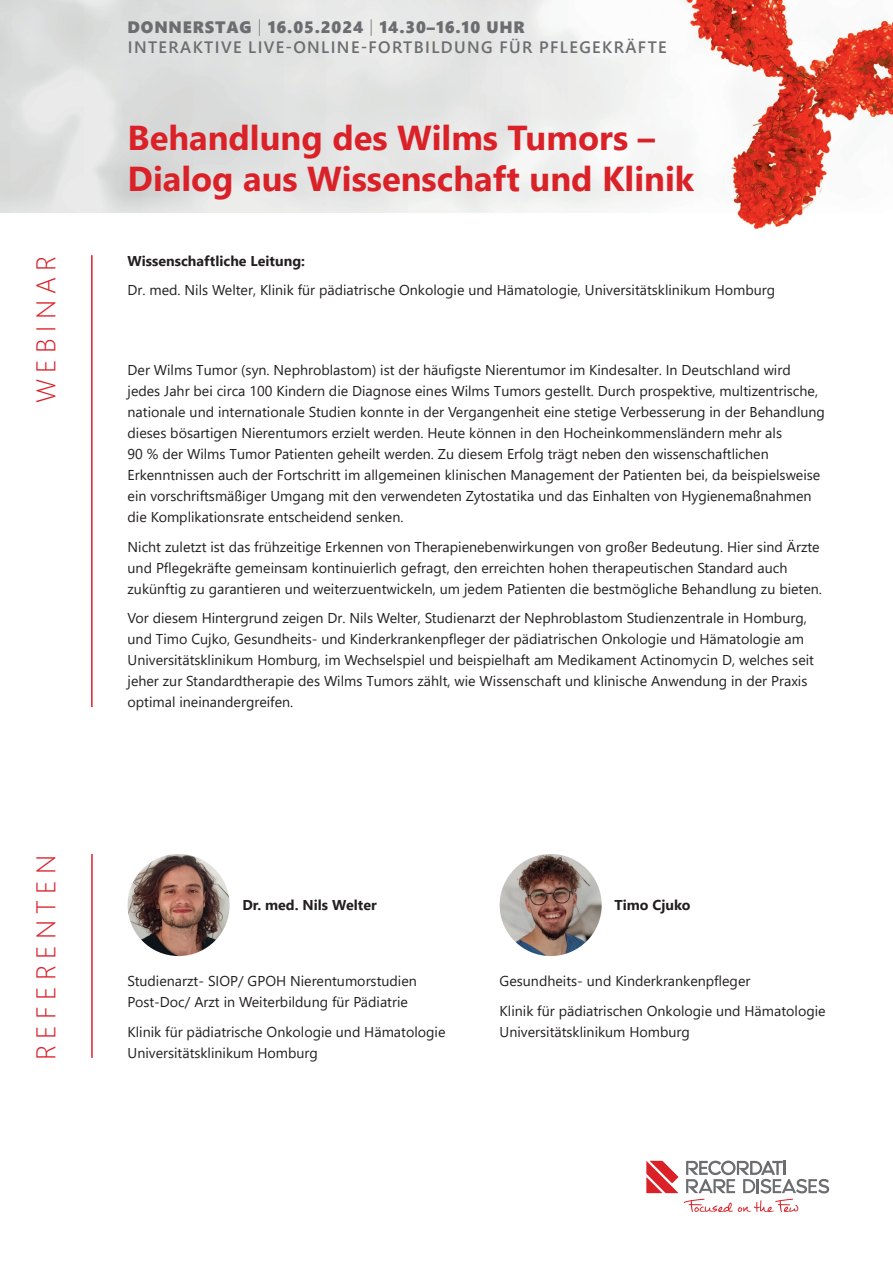
<style>
.page{position:relative;width:893px;height:1263px;background:#fff}
.page>*{position:absolute;margin:0;border:0;box-sizing:border-box;transform-origin:0 0}
.t1{font:700 34.5px/41.4px "Segoe UI";color:#da2128}
.t2{font:300 27px "Segoe UI";letter-spacing:.235em;color:#da2128}
.t3{font:600 16.5px "Segoe UI";letter-spacing:.085em;color:#6c6d70}
.t4{font:16.5px "Segoe UI Black";letter-spacing:.05em;color:#6c6d70}
.t5{font:14.25px/21px "Segoe UI";color:#231f20}
.t6{font:700 14.25px "Segoe UI";color:#231f20}
.s1{font-family:"Segoe UI";font-weight:300}
</style>
<div class="page">
<svg style="left:684px;top:1199px;width:114px;height:13px"></svg>
<svg style="left:686px;top:1160px;width:143px;height:33px"></svg>
<svg style="left:646px;top:1161px;width:32px;height:32px"></svg>
<img style="left:0;top:0;width:893px;height:230px">
<hr style="left:91px;top:255px;width:2px;height:452px;background:#da2128">
<hr style="left:91px;top:854px;width:2px;height:204px;background:#da2128">
<img style="left:128px;top:854px;width:102px;height:102px;border-radius:51px">
<img style="left:500px;top:854px;width:102px;height:102px;border-radius:51px">
<p class="t4" style="left:128px;top:15px;width:399px">DONNERSTAG <span class="s1">|</span> 16.05.2024 <span class="s1">|</span> 14.30–16.10 UHR</p>
<p class="t3" style="left:128px;top:32px;width:540px">INTERAKTIVE LIVE-ONLI NE-FORTBILDUNG FÜR PFLEGEKRÄFTE</p>
<h1 class="t1" style="left:128px;top:114px;width:568px">Behandlung des Wilms Tumors –<br>Dialog aus Wissenschaft und Klinik</h1>
<h2 class="t2" style="left:20px;top:403px;width:149px;rotate:-90deg">Webinar</h2>
<p class="t6" style="left:128px;top:247px;width:179px">Wissenschaftliche Leitung:</p>
<p class="t5" style="left:128px;top:278px;width:649px">Dr. med. Nils Welter, Klinik für pädiatrische Onkologie und Hämatologie, Universitätsklinikum Homburg</p>
<p class="t5" style="left:128px;top:358px;width:699px">Der Wilms Tumor (syn. Nephroblastom) ist der häufigste Nierentumor im Kindesalter. In Deutschland wird jedes Jahr bei circa 100 Kindern die Diagnose eines Wilms Tumors gestellt. Durch prospektive, multizentrische, nationale und internationale Studien konnte in der Vergangenheit eine stetige Verbesserung in der Behandlung dieses bösartigen Nierentumors erzielt werden. Heute können in den Hocheinkommensländern mehr als<br>90 % der Wilms Tumor Patienten geheilt werden. Zu diesem Erfolg trägt neben den wissenschaftlichen Erkenntnissen auch der Fortschritt im allgemeinen klinischen Management der Patienten bei, da beispielsweise ein vorschriftsmäßiger Umgang mit den verwendeten Zytostatika und das Einhalten von Hygienemaßnahmen die Komplikationsrate entscheidend senken.</p>
<p class="t5" style="left:128px;top:535px;width:696px">Nicht zuletzt ist das frühzeitige Erkennen von Therapienebenwirkungen von großer Bedeutung. Hier sind Ärzte und Pflegekräfte gemeinsam kontinuierlich gefragt, den erreichten hohen therapeutischen Standard auch zukünftig zu garantieren und weiterzuentwickeln, um jedem Patienten die bestmögliche Behandlung zu bieten.</p>
<p class="t5" style="left:128px;top:606px;width:688px">Vor diesem Hintergrund zeigen Dr. Nils Welter, Studienarzt der Nephroblastom Studienzentrale in Homburg, und Timo Cujko, Gesundheits- und Kinderkrankenpfleger der pädiatrischen Onkologie und Hämatologie am Universitätsklinikum Homburg, im Wechselspiel und beispielhaft am Medikament Actinomycin D, welches seit jeher zur Standardtherapie des Wilms Tumors zählt, wie Wissenschaft und klinische Anwendung in der Praxis optimal ineinandergreifen.</p>
<h2 class="t2" style="left:20px;top:1060px;width:207px;rotate:-90deg">R eferenten</h2>
<p class="t6" style="left:242px;top:892px;width:136px">Dr. med. Nils Welter</p>
<p class="t6" style="left:614px;top:892px;width:78px">Timo Cjuko</p>
<p class="t5" style="left:128px;top:969px;width:291px">Studienarzt- SIOP/ GPOH Nierentumorstudien<br>Post-Doc/ Arzt in Weiterbildung für Pädiatrie</p>
<p class="t5" style="left:128px;top:1020px;width:319px">Klinik für pädiatrische Onkologie und Hämatologie<br>Universitätsklinikum Homburg</p>
<p class="t5" style="left:500px;top:965px;width:327px;line-height:29.5px">Gesundheits- und Kinderkrankenpfleger<br>Klinik für pädiatrischen Onkologie und Hämatologie</p>
<p class="t5" style="left:500px;top:1020px;width:192px">Universitätsklinikum Homburg</p>
</div>
